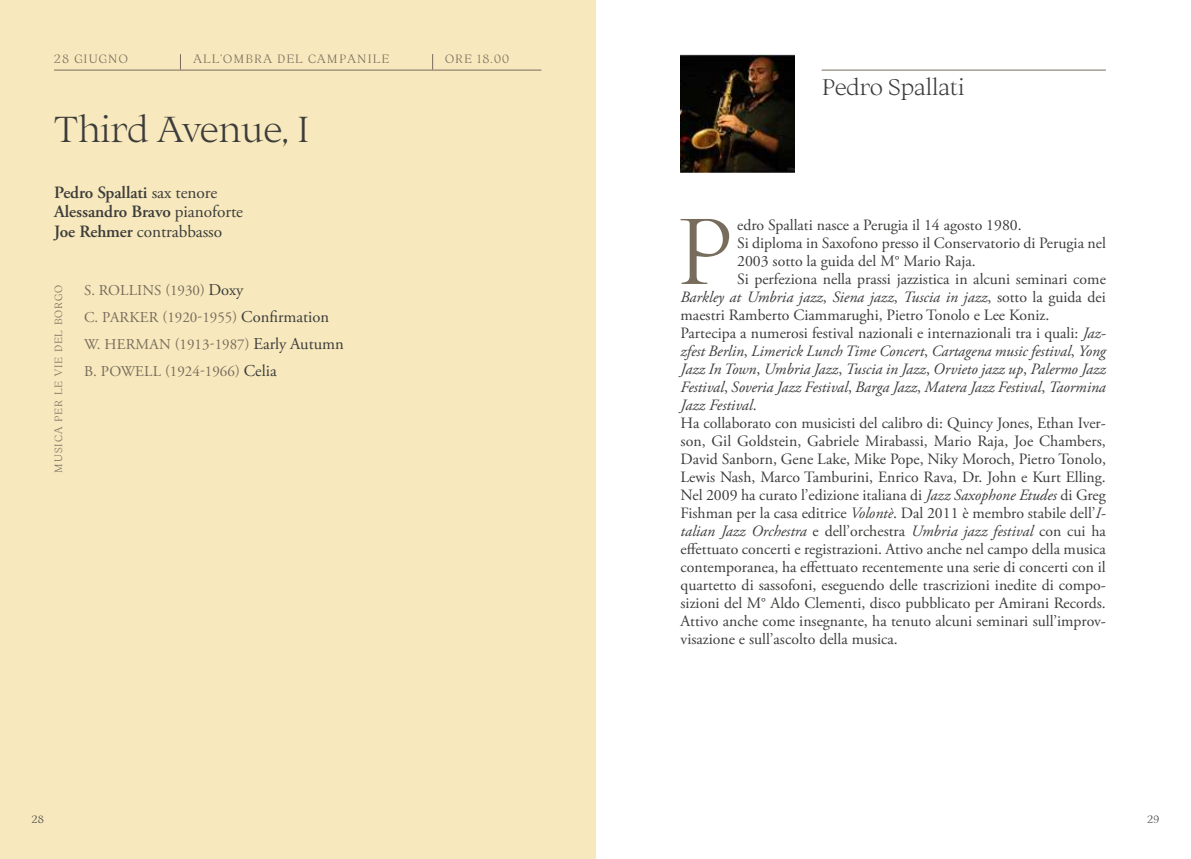
<style>
.page{position:relative;width:1191px;height:859px;background:#fff}
.page>*{position:absolute;margin:0;border:0;box-sizing:border-box;transform-origin:0 0}
.t1{font:300 92.85px "Ortica";color:#786c5c}
.t2{font:300 36px "Ortica";color:#3c3c3b}
.t3{font:300 22.5px "Ortica";color:#3c3c3b}
.t4{font:600 17.25px/19.5px "Adobe Garamond Pro";letter-spacing:-.005em;color:#3c3c3b}
.t5{font:15.75px "Adobe Garamond Pro";color:#3c3c3b}
.t6{font:italic 15.75px "Adobe Garamond Pro";color:#3c3c3b}
.t7{font:15px/27px "Adobe Garamond Pro";color:#786c5c}
.t8{font:300 12px "Ortica";letter-spacing:.1em;color:#786c5c}
.t9{font:300 10.5px "Ortica";letter-spacing:.1em;color:#786c5c}
.t10{font:300 10.5px "Ortica";color:#3c3c3b}
.s1{font-weight:400}
.s2{font-size:16.5px;color:#3c3c3b}
.s3{font-style:normal}
.s4{font-style:italic}
</style>
<div class="page">
<hr style="left:821px;top:70px;width:285px;height:1px;background:#786c5c">
<div style="left:0;top:0;width:595px;height:859px;background:#f7e9bd"></div>
<hr style="left:54px;top:70px;width:487px;height:1px;background:#786c5c">
<svg style="left:180px;top:54px;width:1px;height:16px"></svg>
<svg style="left:432px;top:54px;width:1px;height:16px"></svg>
<img style="left:680px;top:54px;width:115px;height:118px">
<p class="t8" style="left:54px;top:52px;width:75px">28 GIUGNO</p>
<p class="t8" style="left:194px;top:52px;width:197px">ALL’OMBRA DEL CAMPANILE</p>
<p class="t8" style="left:445px;top:52px;width:66px">ORE 18.00</p>
<h2 class="t2" style="left:54px;top:108px;width:257px">Third Avenue, I</h2>
<p class="t4" style="left:54px;top:183px;width:190px">Pedro Spallati <span class="s1">sax tenore<br></span>Alessandro Bravo <span class="s1">pianoforte<br></span>Joe Rehmer <span class="s1">contrabbasso</span></p>
<p class="t9" style="left:52px;top:473px;width:189px;rotate:-90deg">MUSICA PER LE VIE DEL BORGO</p>
<p class="t7" style="left:84px;top:278px;width:261px">S. ROLLINS (1930) <span class="s2">Doxy<br></span>C. PARKER (1920-1955) <span class="s2">Confirmation<br></span>W. HERMAN (1913-1987) <span class="s2">Early Autumn<br></span>B. POWELL (1924-1966) <span class="s2">Celia</span></p>
<h3 class="t3" style="left:821px;top:74px;width:144px">Pedro Spallati</h3>
<h1 class="t1" style="left:677px;top:196px;width:57px">P</h1>
<p class="t5" style="left:737px;top:216px;width:286px">edro Spallati nasce a Perugia il 14 agosto 1980.</p>
<p class="t5" style="left:737px;top:234px;width:370px">Si diploma in Saxofono presso il Conservatorio di Perugia nel</p>
<p class="t5" style="left:737px;top:252px;width:240px">2003 sotto la guida del M° Mario Raja.</p>
<p class="t5" style="left:737px;top:270px;width:370px">Si perfeziona nella prassi jazzistica in alcuni seminari come</p>
<p class="t6" style="left:680px;top:288px;width:427px">Barkley at Umbria jazz<span class="s3">,</span> Siena jazz<span class="s3">,</span> Tuscia in jazz<span class="s3">, sotto la guida dei</span></p>
<p class="t5" style="left:680px;top:306px;width:370px">maestri Ramberto Ciammarughi, Pietro Tonolo e Lee Koniz.</p>
<p class="t5" style="left:680px;top:324px;width:427px">Partecipa a numerosi festival nazionali e internazionali tra i quali: <span class="s4">Jaz-</span></p>
<p class="t6" style="left:680px;top:342px;width:427px">zfest Berlin<span class="s3">,</span> Limerick Lunch Time Concert<span class="s3">,</span> Cartagena music festival<span class="s3">,</span> Yong</p>
<p class="t6" style="left:680px;top:360px;width:427px">Jazz In Town<span class="s3">,</span> Umbria Jazz<span class="s3">,</span> Tuscia in Jazz<span class="s3">,</span> Orvieto jazz up<span class="s3">,</span> Palermo Jazz</p>
<p class="t6" style="left:680px;top:378px;width:427px">Festival<span class="s3">,</span> Soveria Jazz Festival<span class="s3">,</span> Barga Jazz<span class="s3">,</span> Matera Jazz Festival<span class="s3">,</span> Taormina</p>
<p class="t6" style="left:680px;top:396px;width:78px">Jazz Festival<span class="s3">.</span></p>
<p class="t5" style="left:680px;top:414px;width:427px">Ha collaborato con musicisti del calibro di: Quincy Jones, Ethan Iver-</p>
<p class="t5" style="left:680px;top:432px;width:427px">son, Gil Goldstein, Gabriele Mirabassi, Mario Raja, Joe Chambers,</p>
<p class="t5" style="left:680px;top:450px;width:427px">David Sanborn, Gene Lake, Mike Pope, Niky Moroch, Pietro Tonolo,</p>
<p class="t5" style="left:680px;top:468px;width:427px">Lewis Nash, Marco Tamburini, Enrico Rava, Dr. John e Kurt Elling.</p>
<p class="t5" style="left:680px;top:486px;width:427px">Nel 2009 ha curato l’edizione italiana di <span class="s4">Jazz Saxophone Etudes</span> di Greg</p>
<p class="t5" style="left:680px;top:504px;width:427px">Fishman per la casa editrice <span class="s4">Volontè</span>. Dal 2011 è membro stabile dell’<span class="s4">I-</span></p>
<p class="t6" style="left:680px;top:522px;width:427px">talian Jazz Orchestra <span class="s3">e dell’orchestra</span> Umbria jazz festival <span class="s3">con cui ha</span></p>
<p class="t5" style="left:680px;top:540px;width:427px">effettuato concerti e registrazioni. Attivo anche nel campo della musica</p>
<p class="t5" style="left:680px;top:558px;width:427px">contemporanea, ha effettuato recentemente una serie di concerti con il</p>
<p class="t5" style="left:680px;top:576px;width:427px">quartetto di sassofoni, eseguendo delle trascrizioni inedite di compo-</p>
<p class="t5" style="left:680px;top:594px;width:427px">sizioni del M° Aldo Clementi, disco pubblicato per Amirani Records.</p>
<p class="t5" style="left:680px;top:612px;width:427px">Attivo anche come insegnante, ha tenuto alcuni seminari sull’improv-</p>
<p class="t5" style="left:680px;top:630px;width:219px">visazione e sull’ascolto della musica.</p>
<p class="t10" style="left:31px;top:813px;width:14px">28</p>
<p class="t10" style="left:1147px;top:813px;width:14px">29</p>
</div>
